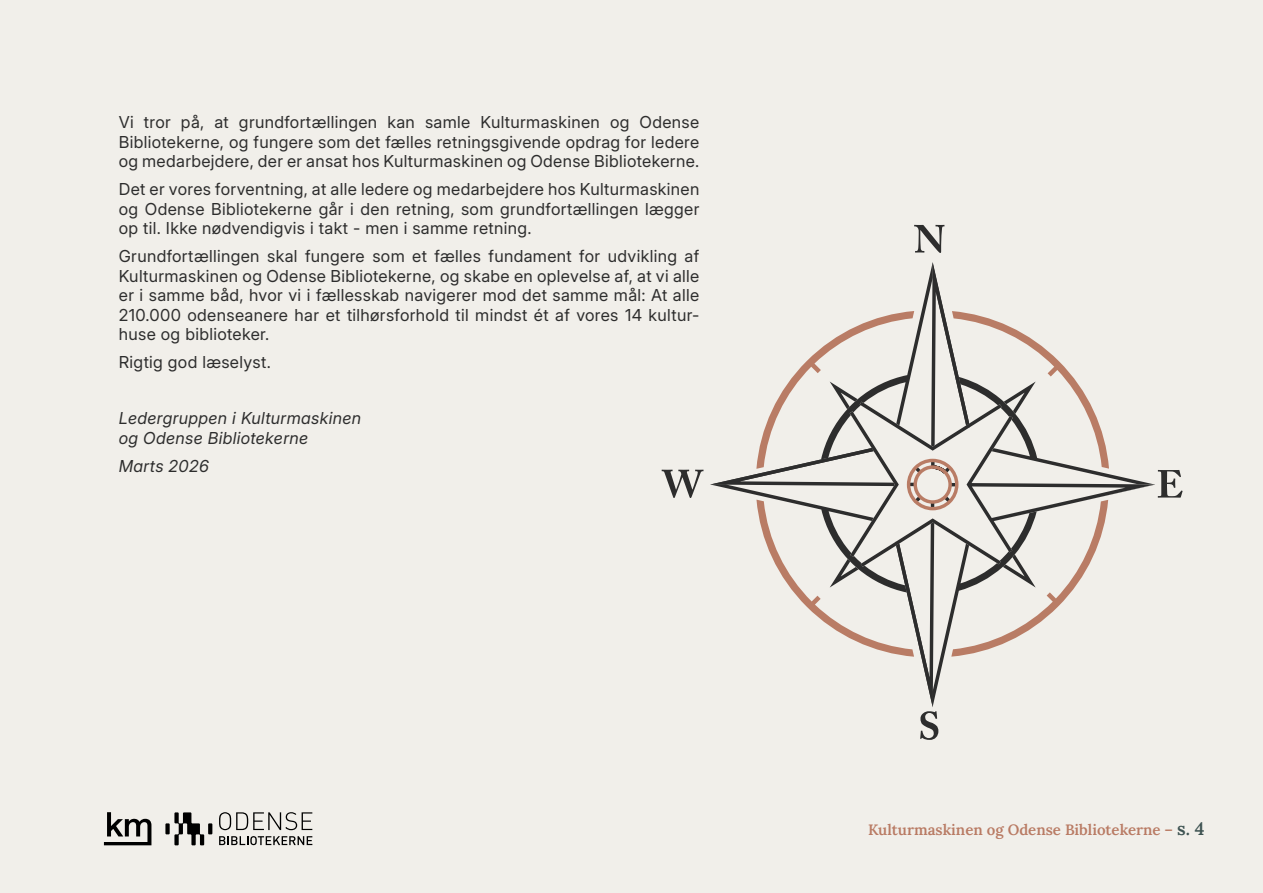
<style>
.page{position:relative;width:1263px;height:893px;background:#f1efea}
.page>*{position:absolute;margin:0;border:0;box-sizing:border-box;transform-origin:0 0}
.t1{font:16.5px/19.5px "Inter 24 pt";letter-spacing:.02em;color:#2d2d2d;text-align:justify}
.t2{font:italic 16.5px/19.5px "Inter 24 pt";letter-spacing:.02em;color:#2d2d2d}
.t3{font:600 15px "Lora";color:#b97b64}
.s1{font-size:18px;color:#3e5352}
</style>
<div class="page">
<svg style="left:104px;top:812px;width:47px;height:33px"></svg>
<svg style="left:219px;top:812px;width:93px;height:18px"></svg>
<svg style="left:219px;top:836px;width:93px;height:9px"></svg>
<svg style="left:208px;top:823px;width:4px;height:11px"></svg>
<div style="left:165px;top:823px;width:5px;height:11px;background:#000"></div>
<svg style="left:174px;top:812px;width:30px;height:33px"></svg>
<svg style="left:662px;top:470px;width:41px;height:28px"></svg>
<svg style="left:914px;top:225px;width:30px;height:28px"></svg>
<svg style="left:710px;top:262px;width:472px;height:478px"></svg>
<p class="t1" style="left:119px;top:112px;width:582px">Vi tror på, at grundfortællingen kan samle Kulturmaskinen og Odense Bibliotekerne, og fungere som det fælles retningsgivende opdrag for ledere og medarbejdere, der er ansat hos Kulturmaskinen og Odense Bibliotekerne.</p>
<p class="t1" style="left:119px;top:179px;width:582px">Det er vores forventning, at alle ledere og medarbejdere hos Kulturmaskinen og Odense Bibliotekerne går i den retning, som grundfortællingen lægger op til. Ikke nødvendigvis i takt - men i samme retning.</p>
<p class="t1" style="left:119px;top:246px;width:582px">Grundfortællingen skal fungere som et fælles fundament for udvikling af Kulturmaskinen og Odense Bibliotekerne, og skabe en oplevelse af, at vi alle er i samme båd, hvor vi i fællesskab navigerer mod det samme mål: At alle 210.000 odenseanere har et tilhørsforhold til mindst ét af vores 14 kultur&shy;huse og biblioteker.</p>
<p class="t1" style="left:119px;top:352px;width:154px">Rigtig god læselyst.</p>
<p class="t2" style="left:119px;top:408px;width:244px">Ledergruppen i Kulturmaskinen og Odense Bibliotekerne</p>
<p class="t2" style="left:119px;top:456px;width:92px">Marts 2026</p>
<p class="t3" style="left:868px;top:817px;width:338px">Kulturmaskinen og Odense Bibliotekerne – <span class="s1">s. 4</span></p>
</div>
